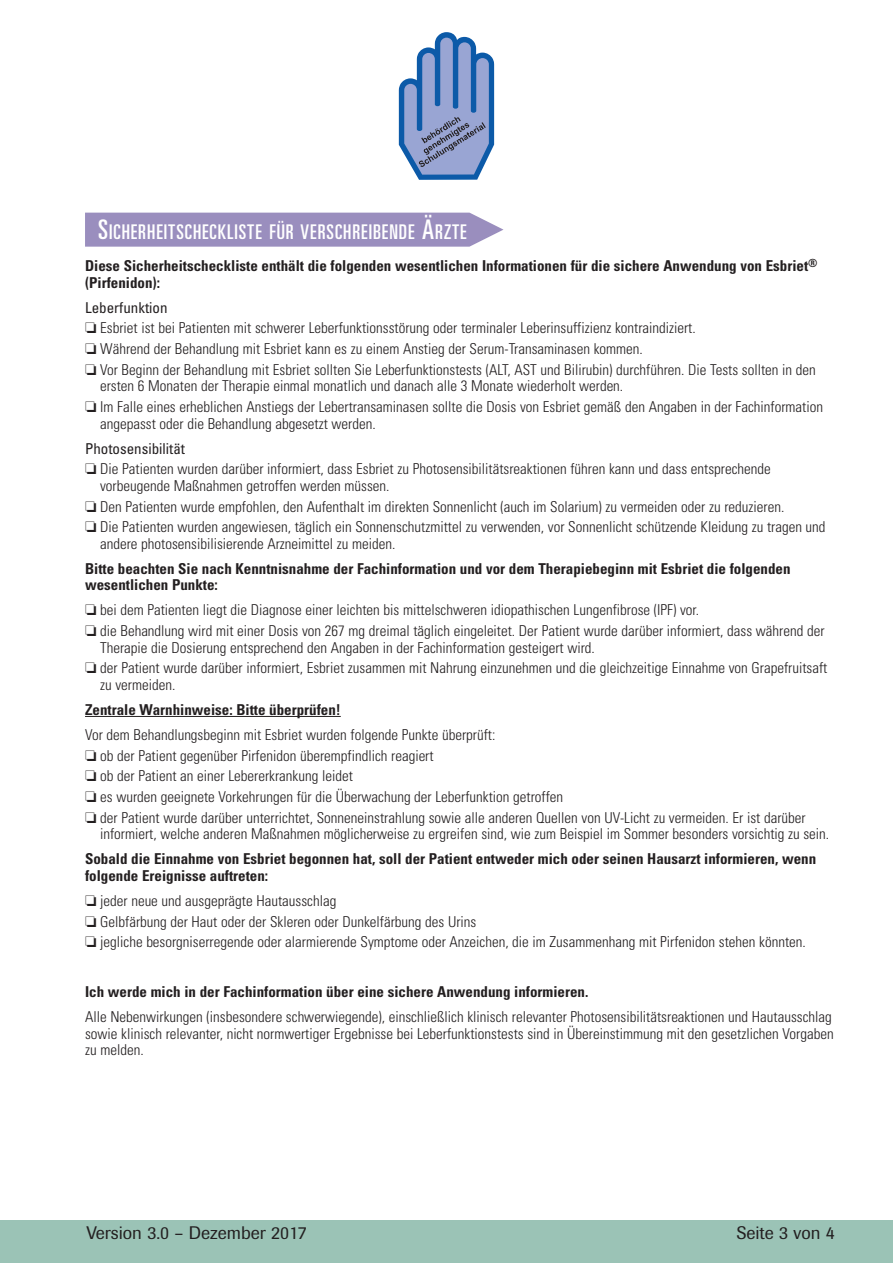
<style>
.page{position:relative;width:893px;height:1263px;background:#fff}
.page>*{position:absolute;margin:0;border:0;box-sizing:border-box;transform-origin:0 0}
.t1{font:ultra-condensed 20.25px "Univers";letter-spacing:.05em;color:#fff}
.t2{font:18px "Imago";color:#231f20}
.t3{font:300 condensed 15px/20.7px "Univers";color:#231f20}
.t4{font:700 condensed 15px/16.5px "Univers";color:#231f20}
.s1{font-size:27px}
.s2{font-weight:400}
</style>
<div class="page">
<hr style="left:85px;top:716px;width:256px;height:1px;background:#231f20">
<div style="left:85px;top:213px;width:418px;height:34px;background:#9a8ebe"></div>
<div style="left:0;top:1220px;width:893px;height:43px;background:#9bc3b6"></div>
<svg style="left:399px;top:32px;width:95px;height:148px"></svg>
<h1 class="t1" style="left:98px;top:224px;width:370px"><span class="s1">S</span>ICHERHEITSCHECKLISTE FÜR VERSCHREIBENDE <span class="s1">Ä</span>RZTE</h1>
<p class="t4" style="left:85px;top:259px;width:734px">Diese Sicherheitscheckliste enthält die folgenden wesentlichen Informationen für die sichere Anwendung von Esbriet<sup>® </sup>(Pirfenidon):</p>
<p class="t3" style="left:85px;top:298px;width:732px"><span class="s2">Leberfunktion<br></span>❏ Esbriet ist bei Patienten mit schwerer Leberfunktionsstörung oder terminaler Leberinsuffizienz kontraindiziert.<br>❏ Während der Behandlung mit Esbriet kann es zu einem Anstieg der Serum-Transaminasen kommen.<br>❏ Vor Beginn der Behandlung mit Esbriet sollten Sie Leberfunktionstests (ALT, AST und Bilirubin) durchführen. Die Tests sollten in den</p>
<p class="t3" style="left:85px;top:377px;width:739px;text-indent:15px">ersten 6 Monaten der Therapie einmal monatlich und danach alle 3 Monate wiederholt werden.<br>❏ Im Falle eines erheblichen Anstiegs der Lebertransaminasen sollte die Dosis von Esbriet gemäß den Angaben in der Fachinformation</p>
<p class="t3" style="left:100px;top:414px;width:277px">angepasst oder die Behandlung abgesetzt werden.</p>
<p class="t3" style="left:85px;top:439px;width:687px"><span class="s2">Photosensibilität<br></span>❏ Die Patienten wurden darüber informiert, dass Esbriet zu Photosensibilitätsreaktionen führen kann und dass entsprechende</p>
<p class="t3" style="left:85px;top:476px;width:742px;text-indent:15px">vorbeugende Maßnahmen getroffen werden müssen.<br>❏ Den Patienten wurde empfohlen, den Aufenthalt im direkten Sonnenlicht (auch im Solarium) zu vermeiden oder zu reduzieren.<br>❏ Die Patienten wurden angewiesen, täglich ein Sonnenschutzmittel zu verwenden, vor Sonnenlicht schützende Kleidung zu tragen und</p>
<p class="t3" style="left:100px;top:534px;width:297px">andere photosensibilisierende Arzneimittel zu meiden.</p>
<p class="t4" style="left:85px;top:561px;width:707px">Bitte beachten Sie nach Kenntnisnahme der Fachinformation und vor dem Therapiebeginn mit Esbriet die folgenden wesentlichen Punkte:</p>
<p class="t3" style="left:85px;top:601px;width:741px">❏ bei dem Patienten liegt die Diagnose einer leichten bis mittelschweren idiopathischen Lungenfibrose (IPF) vor.<br>❏ die Behandlung wird mit einer Dosis von 267 mg dreimal täglich eingeleitet. Der Patient wurde darüber informiert, dass während der</p>
<p class="t3" style="left:85px;top:638px;width:744px;text-indent:15px">Therapie die Dosierung entsprechend den Angaben in der Fachinformation gesteigert wird.<br>❏ der Patient wurde darüber informiert, Esbriet zusammen mit Nahrung einzunehmen und die gleichzeitige Einnahme von Grapefruitsaft</p>
<p class="t3" style="left:100px;top:675px;width:77px">zu vermeiden.</p>
<p class="t4" style="left:85px;top:702px;width:257px">Zentrale Warnhinweise: Bitte überprüfen!</p>
<p class="t3" style="left:85px;top:725px;width:722px">Vor dem Behandlungsbeginn mit Esbriet wurden folgende Punkte überprüft:<br>❏ ob der Patient gegenüber Pirfenidon überempfindlich reagiert<br>❏ ob der Patient an einer Lebererkrankung leidet<br>❏ es wurden geeignete Vorkehrungen für die Überwachung der Leberfunktion getroffen<br>❏ der Patient wurde darüber unterrichtet, Sonneneinstrahlung sowie alle anderen Quellen von UV-Licht zu vermeiden. Er ist darüber</p>
<p class="t3" style="left:100px;top:825px;width:731px">informiert, welche anderen Maßnahmen möglicherweise zu ergreifen sind, wie zum Beispiel im Sommer besonders vorsichtig zu sein.</p>
<p class="t4" style="left:85px;top:852px;width:733px">Sobald die Einnahme von Esbriet begonnen hat, soll der Patient entweder mich oder seinen Hausarzt informieren, wenn folgende Ereignisse auftreten:</p>
<p class="t3" style="left:85px;top:891px;width:722px">❏ jeder neue und ausgeprägte Hautausschlag<br>❏ Gelbfärbung der Haut oder der Skleren oder Dunkelfärbung des Urins<br>❏ jegliche besorgniserregende oder alarmierende Symptome oder Anzeichen, die im Zusammenhang mit Pirfenidon stehen könnten.</p>
<p class="t4" style="left:85px;top:985px;width:505px">Ich werde mich in der Fachinformation über eine sichere Anwendung informieren.</p>
<p class="t3" style="left:85px;top:1010px;width:750px;line-height:16.5px;text-align:justify">Alle Nebenwirkungen (insbesondere schwerwiegende), einschließlich klinisch relevanter Photosensibilitätsreaktionen und Hautausschlag sowie klinisch relevanter, nicht normwertiger Ergebnisse bei Leberfunktionstests sind in Übereinstimmung mit den gesetzlichen Vorgaben zu melden.</p>
<p class="t2" style="left:87px;top:1226px;width:222px">Version 3.0 – Dezember 2017</p>
<p class="t2" style="left:737px;top:1226px;width:100px">Seite 3 von 4</p>
</div>
